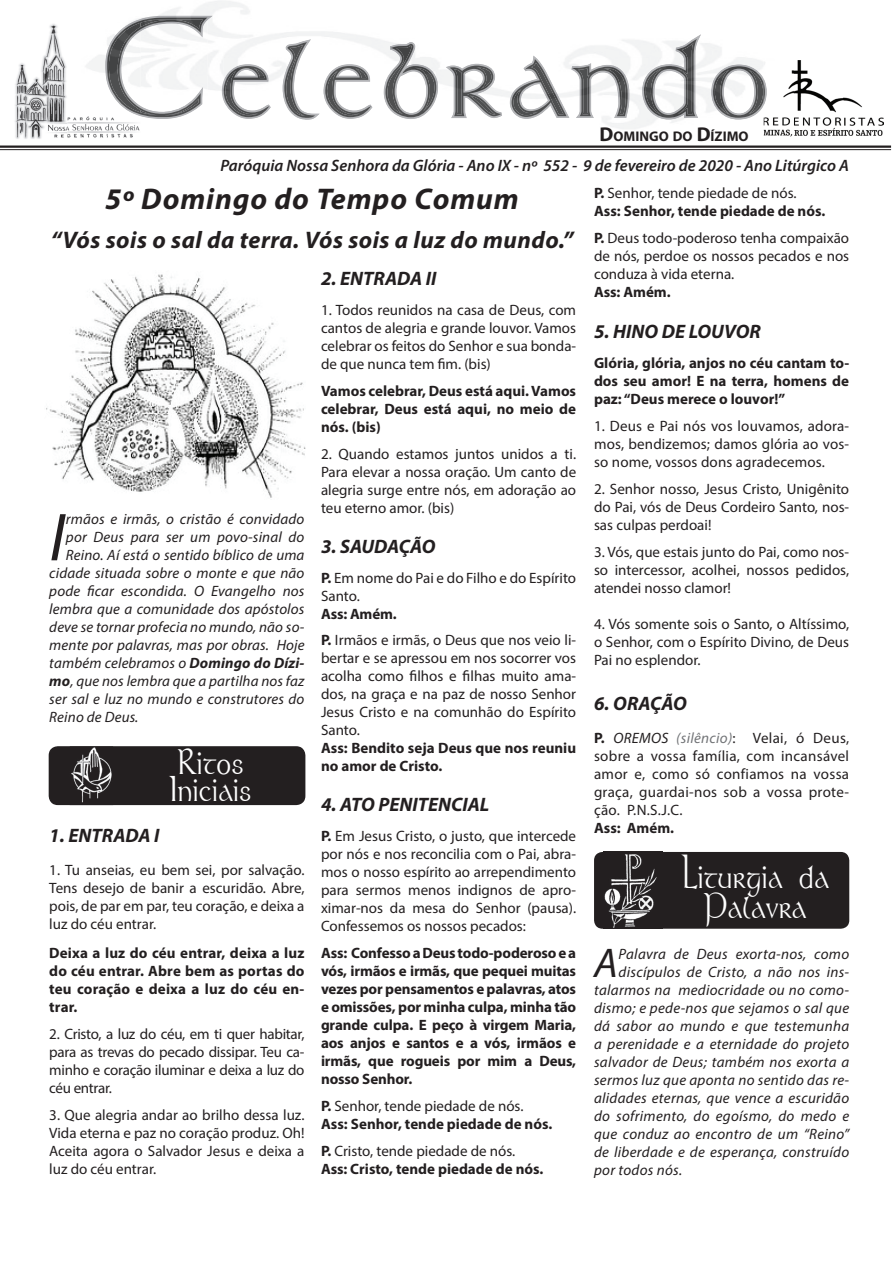
<style>
.page{position:relative;width:893px;height:1263px;background:#fff}
.page>*{position:absolute;margin:0;border:0;box-sizing:border-box;transform-origin:0 0}
.t1{font:italic 68.4px "Myriad Pro";color:#231f20}
.t2{font:italic 41.7px "Myriad Pro";color:#231f20}
.t3{font:35.7px/27px "Stonehenge";letter-spacing:.03em;color:#fff;scale:.86 1}
.t4{font:italic 700 30px "Myriad Pro";letter-spacing:.03em;color:#231f20}
.t5{font:italic 700 24px "Myriad Pro";letter-spacing:.02em;color:#231f20}
.t6{font:italic 700 19.5px "Myriad Pro";color:#231f20}
.t7{font:italic 600 16.5px "Myriad Pro";color:#231f20}
.t8{font:15px/18px "Myriad Pro";color:#231f20;text-align:justify}
.t9{font:italic 15px "Myriad Pro";letter-spacing:.015em;color:#231f20}
.t10{font:700 15px/18px "Myriad Pro";color:#231f20;text-align:justify}
.t11{font:700 14.1px "Myriad Pro";color:#231f20}
.s1{font-size:20.1px}
.s2{font-weight:700}
.s3{font-weight:400}
.s4{font-style:italic}
.s5{font-style:italic;color:#727477}
</style>
<div class="page">
<img style="left:15px;top:24px;width:118px;height:115px">
<hr style="left:0;top:146px;width:891px;height:2px;background:#231f20">
<hr style="left:0;top:149px;width:891px;height:1px;background:#231f20">
<img style="left:68px;top:24px;width:72px;height:112px">
<img style="left:105px;top:16px;width:108px;height:103px">
<img style="left:107px;top:18px;width:101px;height:99px">
<img style="left:107px;top:22px;width:34px;height:95px">
<img style="left:222px;top:34px;width:527px;height:86px">
<img style="left:224px;top:39px;width:540px;height:79px">
<img style="left:283px;top:39px;width:416px;height:79px">
<div style="left:49px;top:746px;width:256px;height:59px;background:#231f20"></div>
<img style="left:70px;top:746px;width:43px;height:59px">
<img style="left:70px;top:747px;width:43px;height:57px">
<img style="left:794px;top:61px;width:49px;height:38px">
<img style="left:843px;top:97px;width:40px;height:39px">
<img style="left:794px;top:99px;width:50px;height:37px">
<img style="left:764px;top:62px;width:30px;height:74px">
<img style="left:765px;top:82px;width:2px;height:20px">
<img style="left:764px;top:61px;width:1px;height:57px">
<svg style="left:764px;top:79px;width:1px;height:26px"></svg>
<img style="left:46px;top:274px;width:260px;height:224px">
<div style="left:594px;top:852px;width:255px;height:77px;background:#231f20;border-radius:9px"></div>
<img style="left:603px;top:851px;width:59px;height:1px">
<img style="left:604px;top:854px;width:53px;height:74px">
<p class="t11" style="left:600px;top:127px;width:151px"><span class="s1">D</span>OMINGO DO <span class="s1">D</span>ÍZIMO</p>
<p class="t7" style="left:220px;top:155px;width:630px">Paróquia Nossa Senhora da Glória - Ano IX - nº 552 - 9 de fevereiro de 2020 - Ano Litúrgico A</p>
<h3 class="t4" style="left:105px;top:179px;width:415px">5º Domingo do Tempo Comum</h3>
<h3 class="t5" style="left:51px;top:224px;width:524px">“Vós sois o sal da terra. Vós sois a luz do mundo.”</h3>
<h1 class="t1" style="left:49px;top:495px;width:17px">I</h1>
<p class="t9" style="left:66px;top:510px;width:240px">rmãos e irmãs, o cristão é convidado</p>
<p class="t9" style="left:66px;top:528px;width:240px">por Deus para ser um povo-sinal do</p>
<p class="t9" style="left:66px;top:546px;width:240px">Reino. Aí está o sentido bíblico de uma</p>
<p class="t9" style="left:49px;top:564px;width:257px">cidade situada sobre o monte e que não</p>
<p class="t9" style="left:49px;top:582px;width:257px">pode car escondida. O Evangelho nos</p>
<p class="t9" style="left:49px;top:600px;width:257px">lembra que a comunidade dos apóstolos</p>
<p class="t9" style="left:49px;top:618px;width:257px">deve se tornar profecia no mundo, não so-</p>
<p class="t9" style="left:49px;top:636px;width:257px">mente por palavras, mas por obras. Hoje</p>
<p class="t9" style="left:49px;top:654px;width:257px">também celebramos o <span class="s2">Domingo do Dízi-</span></p>
<p class="t9" style="left:49px;top:672px;width:257px"><span class="s2">mo</span>, que nos lembra que a partilha nos faz</p>
<p class="t9" style="left:49px;top:690px;width:257px">ser sal e luz no mundo e construtores do</p>
<p class="t9" style="left:49px;top:708px;width:91px">Reino de Deus.</p>
<h3 class="t3" style="left:171px;top:749px;width:95px">Ritos<br>Iniciais</h3>
<h3 class="t6" style="left:49px;top:823px;width:112px">1. ENTRADA I</h3>
<p class="t8" style="left:49px;top:861px;width:257px">1. Tu anseias, eu bem sei, por salvação.<br>Tens desejo de banir a escuridão. Abre, pois, de par em par, teu coração, e deixa a luz do céu entrar.</p>
<p class="t10" style="left:49px;top:943px;width:257px">Deixa a luz do céu entrar, deixa a luz do céu entrar. Abre bem as portas do teu coração e deixa a luz do céu en&shy;trar.</p>
<p class="t8" style="left:49px;top:1024px;width:257px">2. Cristo, a luz do céu, em ti quer habitar, para as trevas do pecado dissipar. Teu ca&shy;minho e coração iluminar e deixa a luz do céu entrar.</p>
<p class="t8" style="left:49px;top:1105px;width:257px">3. Que alegria andar ao brilho dessa luz.<br>Vida eterna e paz no coração produz. Oh!<br>Aceita agora o Salvador Jesus e deixa a luz do céu entrar.</p>
<h3 class="t6" style="left:321px;top:265px;width:117px">2. ENTRADA II</h3>
<p class="t8" style="left:321px;top:300px;width:257px">1. Todos reunidos na casa de Deus, com cantos de alegria e grande louvor. Vamos celebrar os feitos do Senhor e sua bonda&shy;de que nunca tem m. (bis)</p>
<p class="t10" style="left:321px;top:381px;width:257px">Vamos celebrar, Deus está aqui. Vamos celebrar, Deus está aqui, no meio de nós. (bis)</p>
<p class="t8" style="left:321px;top:444px;width:257px">2. Quando estamos juntos unidos a ti.<br>Para elevar a nossa oração. Um canto de alegria surge entre nós, em adoração ao teu eterno amor. (bis)</p>
<h3 class="t6" style="left:321px;top:534px;width:116px">3. SAUDAÇÃO</h3>
<p class="t8" style="left:321px;top:569px;width:257px"><span class="s2">P.</span> Em nome do Pai e do Filho e do Espírito<br>Santo.</p>
<p class="t8" style="left:321px;top:601px;width:257px;line-height:25.5px"><span class="s2">Ass: Amém.<br>P.</span> Irmãos e irmãs, o Deus que nos veio li-</p>
<p class="t8" style="left:321px;top:648px;width:257px">bertar e se apressou em nos socorrer vos acolha como lhos e lhas muito ama&shy;dos, na graça e na paz de nosso Senhor Jesus Cristo e na comunhão do Espírito Santo.</p>
<p class="t10" style="left:321px;top:738px;width:257px">Ass: Bendito seja Deus que nos reuniu no amor de Cristo.</p>
<h3 class="t6" style="left:321px;top:792px;width:170px">4. ATO PENITENCIAL</h3>
<p class="t8" style="left:321px;top:827px;width:257px"><span class="s2">P.</span> Em Jesus Cristo, o justo, que intercede por nós e nos reconcilia com o Pai, abra&shy;mos o nosso espírito ao arrependimento para sermos menos indignos de apro&shy;ximar-nos da mesa do Senhor (pausa).<br>Confessemos os nossos pecados:</p>
<p class="t10" style="left:321px;top:944px;width:257px">Ass: Confesso a Deus todo-poderoso e a vós, irmãos e irmãs, que pequei muitas vezes por pensamentos e palavras, atos e omissões, por minha culpa, minha tão grande culpa. E peço à virgem Maria, aos anjos e santos e a vós, irmãos e irmãs, que rogueis por mim a Deus, nosso Senhor.</p>
<p class="t10" style="left:321px;top:1097px;width:233px">P. <span class="s3">Senhor, tende piedade de nós.<br></span>Ass: Senhor, tende piedade de nós.</p>
<p class="t10" style="left:321px;top:1142px;width:224px">P. <span class="s3">Cristo, tende piedade de nós.<br></span>Ass: Cristo, tende piedade de nós.</p>
<p class="t10" style="left:594px;top:183px;width:233px">P. <span class="s3">Senhor, tende piedade de nós.<br></span>Ass: Senhor, tende piedade de nós.</p>
<p class="t8" style="left:594px;top:229px;width:257px"><span class="s2">P.</span> Deus todo-poderoso tenha compaixão de nós, perdoe os nossos pecados e nos conduza à vida eterna.</p>
<p class="t10" style="left:594px;top:282px;width:78px">Ass: Amém.</p>
<h3 class="t6" style="left:594px;top:318px;width:168px">5. HINO DE LOUVOR</h3>
<p class="t10" style="left:594px;top:353px;width:257px">Glória, glória, anjos no céu cantam to&shy;dos seu amor! E na terra, homens de paz: “Deus merece o louvor!”</p>
<p class="t8" style="left:594px;top:416px;width:257px">1. Deus e Pai nós vos louvamos, adora&shy;mos, bendizemos; damos glória ao vos&shy;so nome, vossos dons agradecemos.</p>
<p class="t8" style="left:594px;top:479px;width:257px">2. Senhor nosso, Jesus Cristo, Unigênito do Pai, vós de Deus Cordeiro Santo, nos&shy;sas culpas perdoai!</p>
<p class="t8" style="left:594px;top:542px;width:257px">3. Vós, que estais junto do Pai, como nos&shy;so intercessor, acolhei, nossos pedidos, atendei nosso clamor!</p>
<p class="t8" style="left:594px;top:614px;width:257px">4. Vós somente sois o Santo, o Altíssimo, o Senhor, com o Espírito Divino, de Deus Pai no esplendor.</p>
<h3 class="t6" style="left:594px;top:690px;width:94px">6. ORAÇÃO</h3>
<p class="t8" style="left:594px;top:728px;width:257px"><span class="s2">P.</span> <span class="s4">OREMOS</span> <span class="s5">(silêncio)</span>: Velai, ó Deus, sobre a vossa família, com incansável amor e, como só confiamos na vossa graça, guardai-nos sob a vossa prote&shy;ção. P.N.S.J.C.</p>
<p class="t10" style="left:594px;top:818px;width:82px">Ass: Amém.</p>
<h3 class="t3" style="left:683px;top:862px;width:171px;line-height:30px;text-align:center">Liturgia da<br>Palavra</h3>
<h2 class="t2" style="left:594px;top:937px;width:25px">A</h2>
<p class="t9" style="left:619px;top:944px;width:232px">Palavra de Deus exorta-nos, como</p>
<p class="t9" style="left:619px;top:962px;width:232px">discípulos de Cristo, a não nos ins-</p>
<p class="t9" style="left:594px;top:980px;width:257px">talarmos na mediocridade ou no como-</p>
<p class="t9" style="left:594px;top:998px;width:257px">dismo; e pede-nos que sejamos o sal que</p>
<p class="t9" style="left:594px;top:1016px;width:257px">dá sabor ao mundo e que testemunha</p>
<p class="t9" style="left:594px;top:1034px;width:257px">a perenidade e a eternidade do projeto</p>
<p class="t9" style="left:594px;top:1052px;width:257px">salvador de Deus; também nos exorta a</p>
<p class="t9" style="left:594px;top:1070px;width:257px">sermos luz que aponta no sentido das re-</p>
<p class="t9" style="left:594px;top:1088px;width:257px">alidades eternas, que vence a escuridão</p>
<p class="t9" style="left:594px;top:1106px;width:257px">do sofrimento, do egoísmo, do medo e</p>
<p class="t9" style="left:594px;top:1124px;width:257px">que conduz ao encontro de um “Reino”</p>
<p class="t9" style="left:594px;top:1142px;width:257px">de liberdade e de esperança, construído</p>
<p class="t9" style="left:594px;top:1160px;width:90px">por todos nós.</p>
</div>
